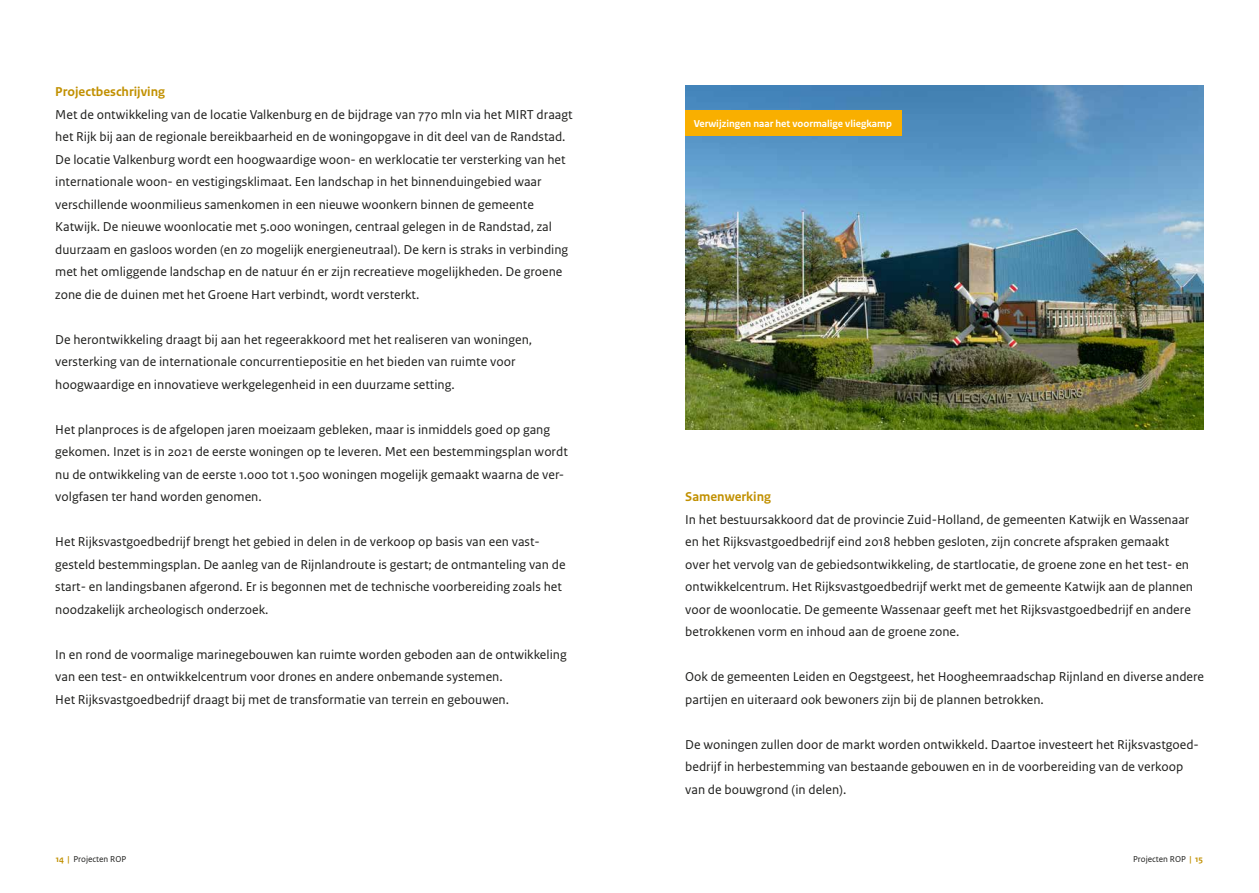
<style>
.page{position:relative;width:1259px;height:893px;background:#fff}
.page>*{position:absolute;margin:0;border:0;box-sizing:border-box;transform-origin:0 0}
.t1{font:13.5px/22.5px "Rijksoverheid Sans Text";color:#1d1d1b}
.t2{font:700 13.5px "Rijksoverheid Sans Text";color:#c19000}
.t3{font:700 10.5px "Rijksoverheid Sans Text";color:#fff}
.t4{font:9px "Rijksoverheid Sans Text";color:#1d1d1b}
.s1{font-weight:700;color:#c19000}
</style>
<div class="page">
<img style="left:685px;top:85px;width:518px;height:344px">
<div style="left:685px;top:111px;width:216px;height:25px;background:#f9af00"></div>
<p class="t2" style="left:55px;top:84px;width:111px">Projectbeschrijving</p>
<p class="t1" style="left:55px;top:103px;width:519px">Met de ontwikkeling van de locatie Valkenburg en de bijdrage van 770 mln via het MIRT draagt het Rijk bij aan de regionale bereikbaarheid en de woningopgave in dit deel van de Randstad.<br>De locatie Valkenburg wordt een hoogwaardige woon- en werklocatie ter versterking van het internationale woon- en vestigingsklimaat. Een landschap in het binnenduingebied waar verschillende woonmilieus samenkomen in een nieuwe woonkern binnen de gemeente Katwijk. De nieuwe woonlocatie met 5.000 woningen, centraal gelegen in de Randstad, zal duurzaam en gasloos worden (en zo mogelijk energieneutraal). De kern is straks in verbinding met het omliggende landschap en de natuur én er zijn recreatieve mogelijkheden. De groene zone die de duinen met het Groene Hart verbindt, wordt versterkt.</p>
<p class="t1" style="left:55px;top:328px;width:478px">De herontwikkeling draagt bij aan het regeerakkoord met het realiseren van woningen, versterking van de internationale concurrentiepositie en het bieden van ruimte voor hoogwaardige en innovatieve werkgelegenheid in een duurzame setting.</p>
<p class="t1" style="left:55px;top:418px;width:514px">Het planproces is de afgelopen jaren moeizaam gebleken, maar is inmiddels goed op gang gekomen. Inzet is in 2021 de eerste woningen op te leveren. Met een bestemmingsplan wordt nu de ontwikkeling van de eerste 1.000 tot 1.500 woningen mogelijk gemaakt waarna de ver&shy;volgfasen ter hand worden genomen.</p>
<p class="t1" style="left:55px;top:531px;width:512px">Het Rijksvastgoedbedrijf brengt het gebied in delen in de verkoop op basis van een vast&shy;gesteld bestemmingsplan. De aanleg van de Rijnlandroute is gestart; de ontmanteling van de start- en landingsbanen afgerond. Er is begonnen met de technische voorbereiding zoals het noodzakelijk archeologisch onderzoek.</p>
<p class="t1" style="left:55px;top:643px;width:513px">In en rond de voormalige marinegebouwen kan ruimte worden geboden aan de ontwikkeling van een test- en ontwikkelcentrum voor drones en andere onbemande systemen.<br>Het Rijksvastgoedbedrijf draagt bij met de transformatie van terrein en gebouwen.</p>
<p class="t3" style="left:694px;top:117px;width:200px">Verwijzingen naar het voormalige vliegkamp</p>
<p class="t2" style="left:685px;top:489px;width:87px">Samenwerking</p>
<p class="t1" style="left:685px;top:508px;width:509px">In het bestuursakkoord dat de provincie Zuid-Holland, de gemeenten Katwijk en Wassenaar en het Rijksvastgoedbedrijf eind 2018 hebben gesloten, zijn concrete afspraken gemaakt over het vervolg van de gebiedsontwikkeling, de startlocatie, de groene zone en het test- en ontwikkelcentrum. Het Rijksvastgoedbedrijf werkt met de gemeente Katwijk aan de plannen voor de woonlocatie. De gemeente Wassenaar geeft met het Rijksvastgoedbedrijf en andere betrokkenen vorm en inhoud aan de groene zone.</p>
<p class="t1" style="left:685px;top:666px;width:520px">Ook de gemeenten Leiden en Oegstgeest, het Hoogheemraadschap Rijnland en diverse andere partijen en uiteraard ook bewoners zijn bij de plannen betrokken.</p>
<p class="t1" style="left:685px;top:733px;width:515px">De woningen zullen door de markt worden ontwikkeld. Daartoe investeert het Rijksvastgoed&shy;bedrijf in herbestemming van bestaande gebouwen en in de voorbereiding van de verkoop van de bouwgrond (in delen).</p>
<p class="t4" style="left:56px;top:854px;width:72px"><span class="s1">14 |</span> Projecten ROP</p>
<p class="t4" style="left:1133px;top:854px;width:72px">Projecten ROP <span class="s1">| 15</span></p>
</div>
